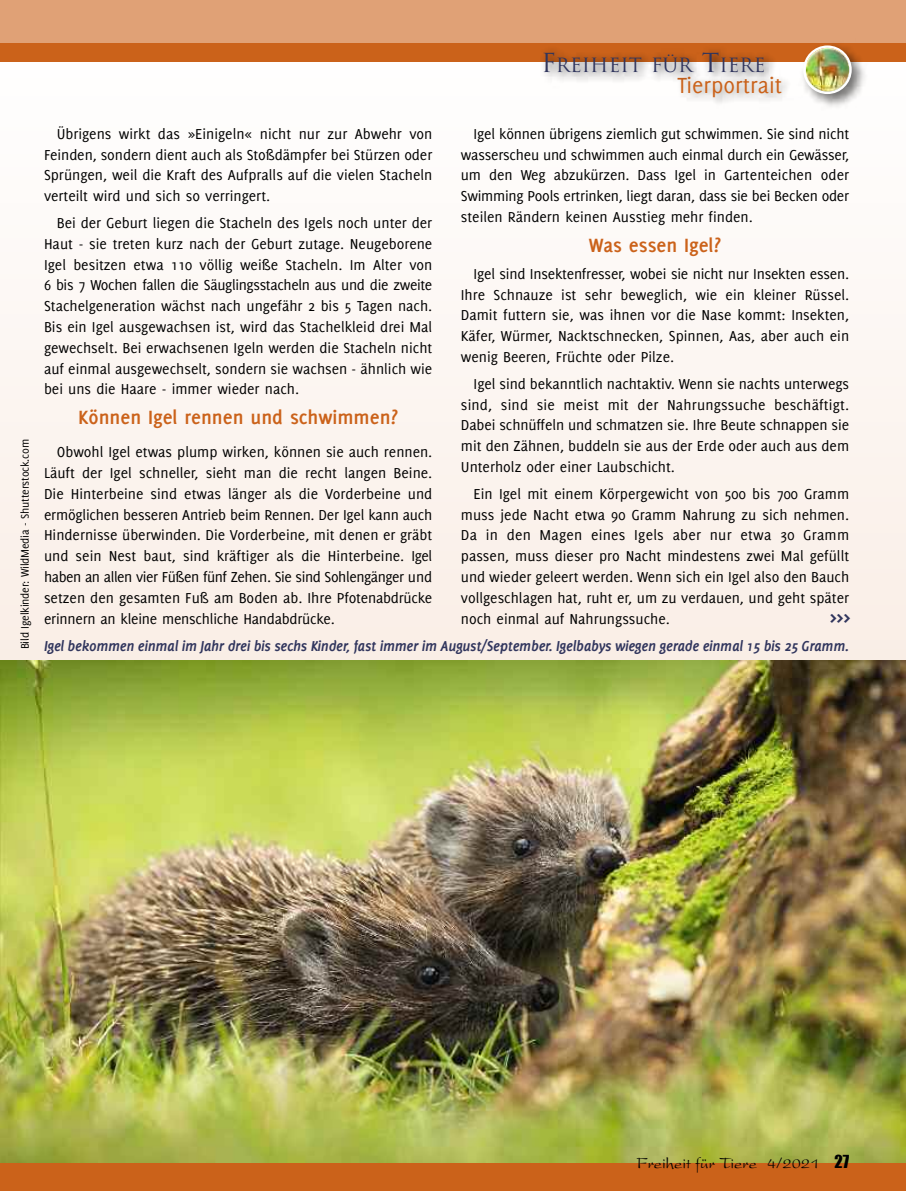
<style>
.page{position:relative;width:906px;height:1191px;background:#fff}
.page>*{position:absolute;margin:0;border:0;box-sizing:border-box;transform-origin:0 0}
.t1{font:24px "Delicious";color:#cb621a}
.t2{font:700 22.5px "Delicious";color:#30355d}
.t3{font:700 21px "Delicious";color:#cb621a}
.t4{font:19.2px "Trajan";color:#30355d}
.t5{font:16.5px "President";color:#000}
.t6{font:15.75px/20.9px "Delicious";color:#000;text-align:justify}
.t7{font:italic 700 15.75px "Delicious";letter-spacing:-.025em;color:#30355d}
.t8{font:12px "Delicious";letter-spacing:-.02em;color:#000}
.s1{font-size:25.5px}
.s2{font-family:"Impact"}
</style>
<div class="page">
<div style="left:0;top:47px;width:906px;height:1136px;background:#fcf6f1"></div>
<img style="left:0;top:660px;width:906px;height:503px">
<div style="left:0;top:1163px;width:906px;height:28px;background:#cb621a"></div>
<div style="left:0;top:0;width:906px;height:44px;background:#e0a176"></div>
<div style="left:0;top:43px;width:906px;height:18px;background:#cb621a"></div>
<img style="left:808px;top:52px;width:63px;height:62px">
<svg style="left:823px;top:45px;width:28px;height:49px"></svg>
<div style="left:218px;top:61px;width:590px;height:66px;background:#fefdfc"></div>
<img style="left:493px;top:46px;width:330px;height:61px">
<p class="t8" style="left:20px;top:649px;width:212px;rotate:-90deg">Bild Igelkinder: WildMedia - Shutterstock.com</p>
<p class="t4" style="left:541px;top:54px;width:226px"><span class="s1">F</span>REIHEIT FÜR <span class="s1">T</span>IERE</p>
<p class="t6" style="left:44px;top:124px;width:390px;text-indent:13px">Übrigens wirkt das »Einigeln« nicht nur zur Abwehr von Feinden, sondern dient auch als Stoßdämpfer bei Stürzen oder Sprüngen, weil die Kraft des Aufpralls auf die vielen Stacheln verteilt wird und sich so verringert.</p>
<p class="t6" style="left:44px;top:213px;width:390px;text-indent:13px">Bei der Geburt liegen die Stacheln des Igels noch unter der Haut - sie treten kurz nach der Geburt zutage. Neugeborene Igel besitzen etwa 110 völlig weiße Stacheln. Im Alter von 6 bis 7 Wochen fallen die Säuglingsstacheln aus und die zweite Stachelgeneration wächst nach ungefähr 2 bis 5 Tagen nach.<br>Bis ein Igel ausgewachsen ist, wird das Stachelkleid drei Mal gewechselt. Bei erwachsenen Igeln werden die Stacheln nicht auf einmal ausgewechselt, sondern sie wachsen - ähnlich wie bei uns die Haare - immer wieder nach.</p>
<h3 class="t3" style="left:78px;top:410px;width:321px">Können Igel rennen und schwimmen?</h3>
<p class="t6" style="left:44px;top:443px;width:390px;text-indent:13px">Obwohl Igel etwas plump wirken, können sie auch rennen.<br>Läuft der Igel schneller, sieht man die recht langen Beine.<br>Die Hinterbeine sind etwas länger als die Vorderbeine und ermöglichen besseren Antrieb beim Rennen. Der Igel kann auch Hindernisse überwinden. Die Vorderbeine, mit denen er gräbt und sein Nest baut, sind kräftiger als die Hinterbeine. Igel haben an allen vier Füßen fünf Zehen. Sie sind Sohlengänger und setzen den gesamten Fuß am Boden ab. Ihre Pfotenabdrücke erinnern an kleine menschliche Handabdrücke.</p>
<h1 class="t1" style="left:677px;top:76px;width:106px">Tierportrait</h1>
<p class="t6" style="left:461px;top:124px;width:390px;text-indent:13px">Igel können übrigens ziemlich gut schwimmen. Sie sind nicht wasserscheu und schwimmen auch einmal durch ein Gewässer, um den Weg abzukürzen. Dass Igel in Gartenteichen oder Swimming Pools ertrinken, liegt daran, dass sie bei Becken oder steilen Rändern keinen Ausstieg mehr finden.</p>
<h3 class="t3" style="left:589px;top:237px;width:134px">Was essen Igel?</h3>
<p class="t6" style="left:461px;top:264px;width:390px;text-indent:13px">Igel sind Insektenfresser, wobei sie nicht nur Insekten essen.<br>Ihre Schnauze ist sehr beweglich, wie ein kleiner Rüssel.<br>Damit futtern sie, was ihnen vor die Nase kommt: Insekten, Käfer, Würmer, Nacktschnecken, Spinnen, Aas, aber auch ein wenig Beeren, Früchte oder Pilze.</p>
<p class="t6" style="left:461px;top:374px;width:390px;text-indent:13px">Igel sind bekanntlich nachtaktiv. Wenn sie nachts unterwegs sind, sind sie meist mit der Nahrungssuche beschäftigt.<br>Dabei schnüffeln und schmatzen sie. Ihre Beute schnappen sie mit den Zähnen, buddeln sie aus der Erde oder auch aus dem Unterholz oder einer Laubschicht.</p>
<p class="t6" style="left:461px;top:484px;width:390px;text-indent:13px">Ein Igel mit einem Körpergewicht von 500 bis 700 Gramm muss jede Nacht etwa 90 Gramm Nahrung zu sich nehmen.<br>Da in den Magen eines Igels aber nur etwa 30 Gramm passen, muss dieser pro Nacht mindestens zwei Mal gefüllt und wieder geleert werden. Wenn sich ein Igel also den Bauch vollgeschlagen hat, ruht er, um zu verdauen, und geht später noch einmal auf Nahrungssuche.</p>
<h2 class="t2" style="left:830px;top:609px;width:22px">&gt;&gt;&gt;</h2>
<p class="t7" style="left:44px;top:640px;width:806px">Igel bekommen einmal im Jahr drei bis sechs Kinder, fast immer im August/September. Igelbabys wiegen gerade einmal 15 bis 25 Gramm.</p>
<p class="t5" style="left:636px;top:1158px;width:214px">Freiheit für Tiere 4/2021 <span class="s2">27</span></p>
</div>
